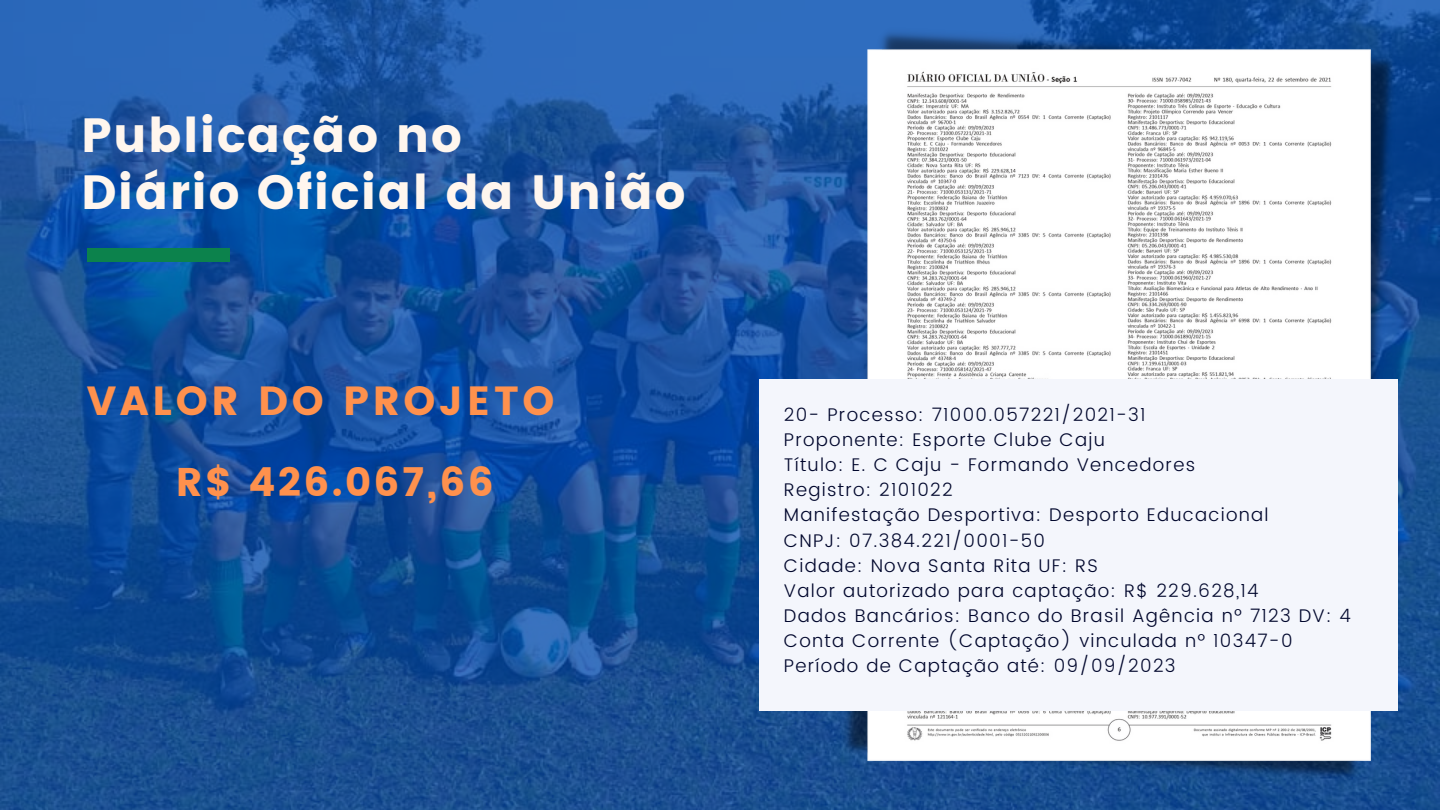
<style>
.page{position:relative;width:1440px;height:810px;background:#fff}
.page>*{position:absolute;margin:0;border:0;box-sizing:border-box;transform-origin:0 0}
.t1{font:48px/57px "Poppins";letter-spacing:.03em;color:#fff6ee}
.t2{font:40.6px "Poppins";letter-spacing:.09em;color:#ff914d}
.t3{font:40px "Poppins";letter-spacing:.07em;color:#ff914d}
.t4{font:300 18.3px/25.2px "Poppins";letter-spacing:.07em;color:#00062c}
</style>
<div class="page">
<img style="left:0;top:0;width:1440px;height:810px">
<div style="left:87px;top:248px;width:142px;height:13px;background:#0c824c"></div>
<img style="left:839px;top:25px;width:559px;height:759px">
<div style="left:759px;top:380px;width:639px;height:331px;background:#f4f6fc"></div>
<h1 class="t1" style="left:81px;top:107px;width:606px">Publicação no<br>Diário Oficial da União</h1>
<h2 class="t2" style="left:87px;top:377px;width:469px">VALOR DO PROJETO</h2>
<h3 class="t3" style="left:176px;top:459px;width:319px">R$ 426.067,66</h3>
<p class="t4" style="left:784px;top:402px;width:569px">20- Processo: 71000.057221/2021-31<br>Proponente: Esporte Clube Caju<br>Título: E. C Caju - Formando Vencedores<br>Registro: 2101022<br>Manifestação Desportiva: Desporto Educacional<br>CNPJ: 07.384.221/0001-50<br>Cidade: Nova Santa Rita UF: RS<br>Valor autorizado para captação: R$ 229.628,14<br>Dados Bancários: Banco do Brasil Agência nº 7123 DV: 4<br>Conta Corrente (Captação) vinculada nº 10347-0<br>Período de Captação até: 09/09/2023</p>
</div>
